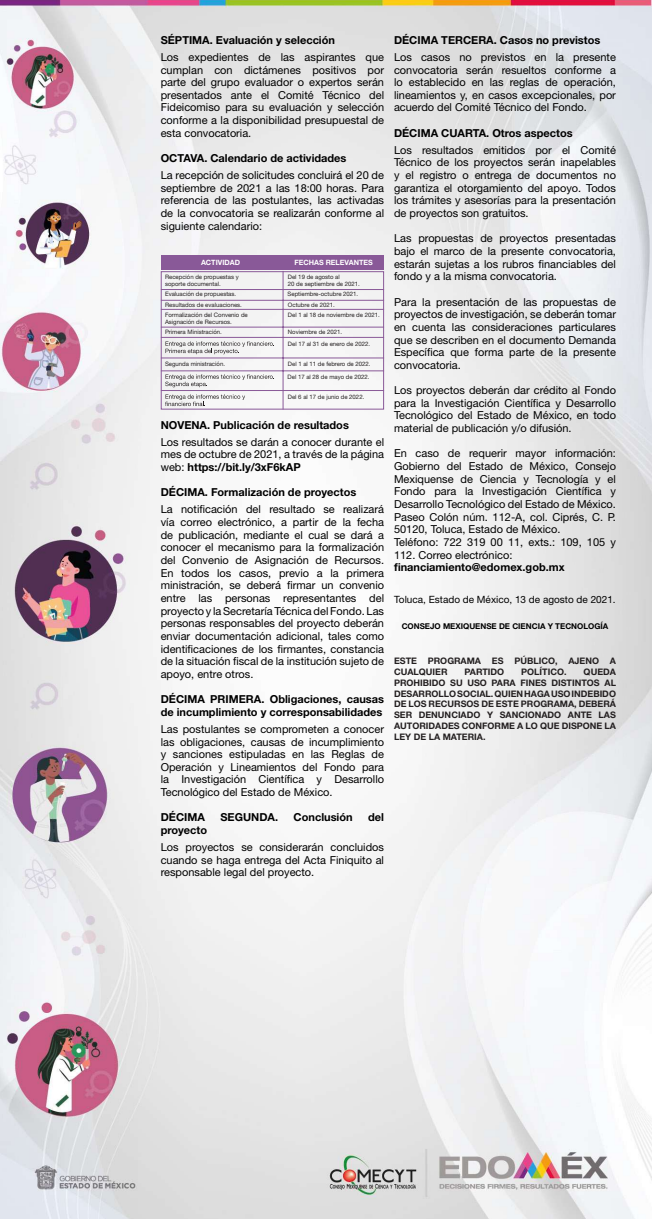
<style>
.page{position:relative;width:652px;height:1219px;background:#fff}
.page>*{position:absolute;margin:0;border:0;box-sizing:border-box;transform-origin:0 0}
.t1{font:11px/12.7px "Helvetica Neue LT Std";color:#000;text-align:justify}
.t2{font:700 11px/12.7px "Helvetica Neue LT Std";color:#000}
.t3{font:10px "Helvetica Neue LT Std";color:#000}
.t4{font:700 9px/10.8px "Helvetica Neue LT Std";color:#231f20}
.t5{font:700 8px "Helvetica Neue LT Std";color:#000}
.t6{font:700 7.3px "Helvetica Neue LT Std";color:#fff}
.t7{font:6.1px/7.3px "Helvetica Neue LT Std";color:#231f20}
.s1{font-weight:700}
</style>
<div class="page">
<img style="left:0;top:0;width:652px;height:1219px">
<div style="left:161px;top:255px;width:223px;height:15px;background:#895998"></div>
<div style="left:161px;top:271px;width:223px;height:139px;border:1px solid #895998"></div>
<svg style="left:165px;top:341px;width:109px;height:13px"></svg>
<svg style="left:165px;top:374px;width:109px;height:13px"></svg>
<svg style="left:165px;top:394px;width:80px;height:12px"></svg>
<hr style="left:161px;top:289px;width:223px;height:1px;background:#895998">
<hr style="left:161px;top:300px;width:223px;height:1px;background:#895998">
<hr style="left:161px;top:309px;width:223px;height:1px;background:#895998">
<hr style="left:161px;top:327px;width:223px;height:1px;background:#895998">
<hr style="left:161px;top:337px;width:223px;height:1px;background:#895998">
<hr style="left:161px;top:357px;width:223px;height:1px;background:#895998">
<hr style="left:161px;top:370px;width:223px;height:1px;background:#895998">
<hr style="left:161px;top:390px;width:223px;height:1px;background:#895998">
<hr style="left:283px;top:271px;width:1px;height:138px;background:#895998">
<p class="t2" style="left:161px;top:33px;width:176px">SÉPTIMA. Evaluación y selección</p>
<p class="t1" style="left:161px;top:50px;width:225px">Los expedientes de las aspirantes que cumplan con dictámenes positivos por parte del grupo evaluador o expertos serán presentados ante el Comité Técnico del Fideicomiso para su evaluación y selección conforme a la disponibilidad presupuestal de esta convocatoria.</p>
<p class="t2" style="left:161px;top:152px;width:187px">OCTAVA. Calendario de actividades</p>
<p class="t1" style="left:161px;top:169px;width:225px">La recepción de solicitudes concluirá el 20 de septiembre de 2021 a las 18:00 horas. Para referencia de las postulantes, las activadas de la convocatoria se realizarán conforme al siguiente calendario:</p>
<p class="t6" style="left:201px;top:258px;width:41px">ACTIVIDAD</p>
<p class="t6" style="left:294px;top:258px;width:80px">FECHAS RELEVANTES</p>
<p class="t7" style="left:165px;top:273px;width:75px">Recepción de propuestas y soporte documental.</p>
<p class="t7" style="left:288px;top:273px;width:74px">Del 19 de agosto al<br>20 de septiembre de 2021.</p>
<p class="t7" style="left:165px;top:290px;width:73px">Evaluación de propuestas.</p>
<p class="t7" style="left:288px;top:290px;width:72px">Septiembre-octubre 2021.</p>
<p class="t7" style="left:165px;top:301px;width:78px">Resultados de evaluaciones.</p>
<p class="t7" style="left:288px;top:301px;width:48px">Octubre de 2021.</p>
<p class="t7" style="left:165px;top:311px;width:84px">Formalización del Convenio de<br>Asignación de Recursos.</p>
<p class="t7" style="left:288px;top:311px;width:93px">Del 1 al 18 de noviembre de 2021.</p>
<p class="t7" style="left:165px;top:328px;width:58px">Primera Ministración.</p>
<p class="t7" style="left:288px;top:326px;width:84px;line-height:11.5px">Noviembre de 2021.<br>Del 17 al 31 de enero de 2022.</p>
<p class="t7" style="left:288px;top:358px;width:85px;line-height:12.3px">Del 1 al 11 de febrero de 2022.<br>Del 17 al 28 de mayo de 2022.</p>
<p class="t7" style="left:288px;top:393px;width:78px">Del 6 al 17 de junio de 2022.</p>
<p class="t7" style="left:165px;top:361px;width:61px">Segunda ministración.</p>
<p class="t2" style="left:161px;top:418px;width:190px">NOVENA. Publicación de resultados</p>
<p class="t1" style="left:161px;top:435px;width:225px">Los resultados se darán a conocer durante el mes de octubre de 2021, a través de la página web: <span class="s1">https://bit.ly/3xF6kAP</span></p>
<p class="t2" style="left:161px;top:486px;width:197px">DÉCIMA. Formalización de proyectos</p>
<p class="t1" style="left:161px;top:503px;width:225px">La notificación del resultado se realizará vía correo electrónico, a partir de la fecha de publicación, mediante el cual se dará a conocer el mecanismo para la formalización del Convenio de Asignación de Recursos.<br>En todos los casos, previo a la primera ministración, se deberá firmar un convenio entre las personas representantes del proyecto y la Secretaría Técnica del Fondo. Las personas responsables del proyecto deberán enviar documentación adicional, tales como identificaciones de los firmantes, constancia de la situación fiscal de la institución sujeto de apoyo, entre otros.</p>
<p class="t2" style="left:161px;top:693px;width:225px">DÉCIMA PRIMERA. Obligaciones, causas de incumplimiento y corresponsabilidades</p>
<p class="t1" style="left:161px;top:722px;width:225px">Las postulantes se comprometen a conocer las obligaciones, causas de incumplimiento y sanciones estipuladas en las Reglas de Operación y Lineamientos del Fondo para la Investigación Científica y Desarrollo Tecnológico del Estado de México.</p>
<p class="t2" style="left:161px;top:811px;width:46px">DÉCIMA</p>
<p class="t2" style="left:220px;top:811px;width:59px">SEGUNDA.</p>
<p class="t2" style="left:294px;top:811px;width:61px">Conclusión</p>
<p class="t2" style="left:368px;top:811px;width:17px">del</p>
<p class="t2" style="left:161px;top:823px;width:48px">proyecto</p>
<p class="t1" style="left:161px;top:841px;width:225px">Los proyectos se considerarán concluidos cuando se haga entrega del Acta Finiquito al responsable legal del proyecto.</p>
<p class="t2" style="left:394px;top:33px;width:208px">DÉCIMA TERCERA. Casos no previstos</p>
<p class="t1" style="left:394px;top:50px;width:223px">Los casos no previstos en la presente convocatoria serán resueltos conforme a lo establecido en las reglas de operación, lineamientos y, en casos excepcionales, por acuerdo del Comité Técnico del Fondo.</p>
<p class="t2" style="left:394px;top:126px;width:180px">DÉCIMA CUARTA. Otros aspectos</p>
<p class="t1" style="left:394px;top:143px;width:223px">Los resultados emitidos por el Comité Técnico de los proyectos serán inapelables y el registro o entrega de documentos no garantiza el otorgamiento del apoyo. Todos los trámites y asesorías para la presentación de proyectos son gratuitos.</p>
<p class="t1" style="left:394px;top:232px;width:223px">Las propuestas de proyectos presentadas bajo el marco de la presente convocatoria, estarán sujetas a los rubros financiables del fondo y a la misma convocatoria.</p>
<p class="t1" style="left:394px;top:295px;width:223px">Para la presentación de las propuestas de proyectos de investigación, se deberán tomar en cuenta las consideraciones particulares que se describen en el documento Demanda Específica que forma parte de la presente convocatoria.</p>
<p class="t1" style="left:394px;top:384px;width:223px">Los proyectos deberán dar crédito al Fondo para la Investigación Científica y Desarrollo Tecnológico del Estado de México, en todo material de publicación y/o difusión.</p>
<p class="t1" style="left:394px;top:447px;width:223px;text-align:left">En caso de requerir mayor información:<br>Gobierno del Estado de México, Consejo Mexiquense de Ciencia y Tecnología y el Fondo para la Investigación Científica y Desarrollo Tecnológico del Estado de México.<br>Paseo Colón núm. 112-A, col. Ciprés, C. P.<br>50120, Toluca, Estado de México.<br>Teléfono: 722 319 00 11, exts.: 109, 105 y 112. Correo electrónico:</p>
<p class="t2" style="left:394px;top:561px;width:172px">financiamiento@edomex.gob.mx</p>
<p class="t3" style="left:394px;top:594px;width:223px">Toluca, Estado de México, 13 de agosto de 2021.</p>
<p class="t5" style="left:402px;top:622px;width:208px">CONSEJO MEXIQUENSE DE CIENCIA Y TECNOLOGÍA</p>
<p class="t4" style="left:394px;top:655px;width:223px">ESTE PROGRAMA ES PÚBLICO, AJENO A<br>CUALQUIER</p>
<p class="t4" style="left:465px;top:666px;width:41px">PARTIDO</p>
<p class="t4" style="left:521px;top:666px;width:47px">POLÍTICO.</p>
<p class="t4" style="left:394px;top:666px;width:223px;text-align:justify;text-indent:190px">QUEDA PROHIBIDO SU USO PARA FINES DISTINTOS AL DESARROLLO SOCIAL. QUIEN HAGA USO INDEBIDO DE LOS RECURSOS DE ESTE PROGRAMA, DEBERÁ SER DENUNCIADO Y SANCIONADO ANTE LAS AUTORIDADES CONFORME A LO QUE DISPONE LA LEY DE LA MATERIA.</p>
</div>
